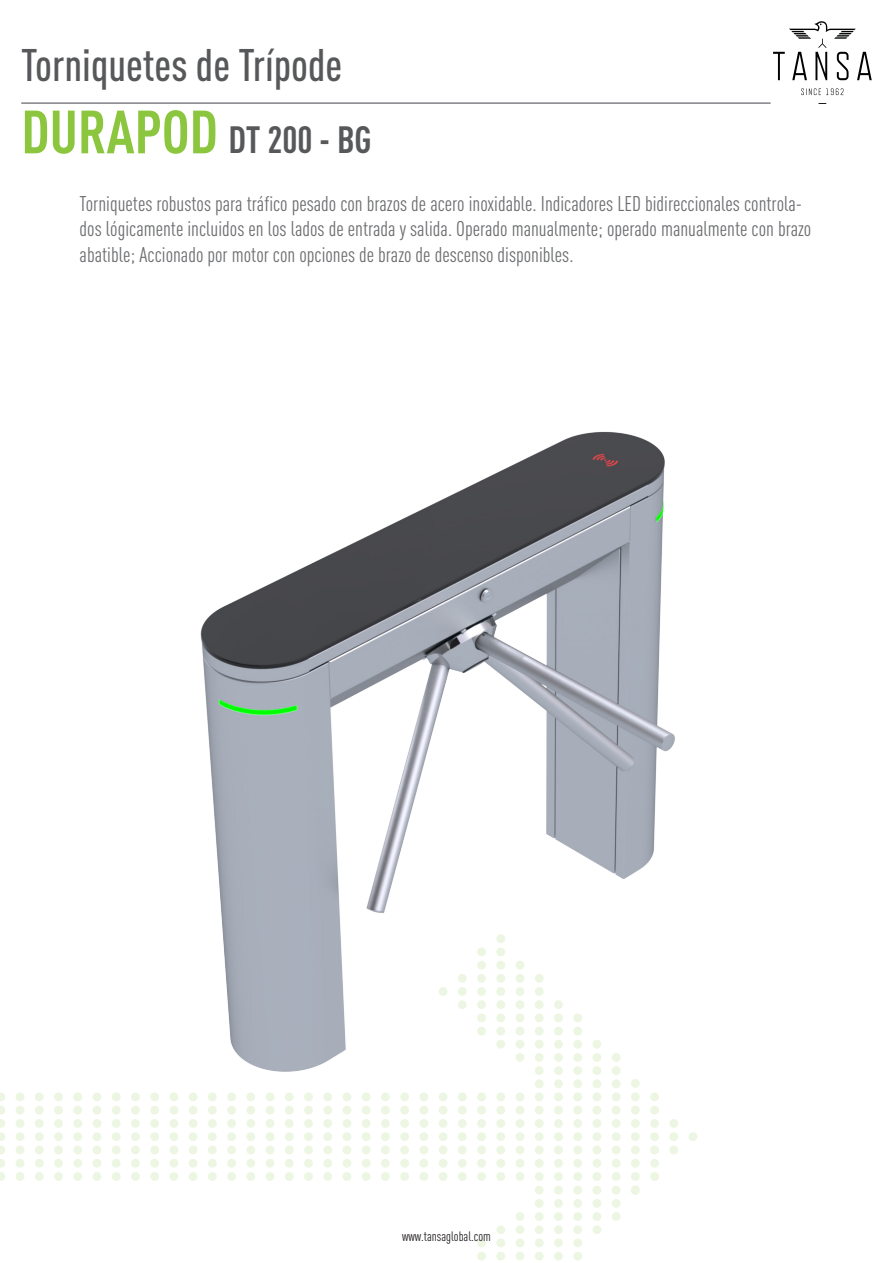
<style>
.page{position:relative;width:893px;height:1263px;background:#fff}
.page>*{position:absolute;margin:0;border:0;box-sizing:border-box;transform-origin:0 0}
.t1{font:500 condensed 45px "DIN Pro";color:#57585a}
.t2{font:700 condensed 37.5px "DIN Pro";letter-spacing:-.005em;color:#57585a}
.t3{font:condensed 21px/25.2px "DIN Pro";color:#6c6d70}
.t4{font:condensed 13.5px "DIN Pro";color:#231f20}
.s1{font-size:60px;color:#8bc63e}
</style>
<div class="page">
<hr style="left:21px;top:102px;width:750px;height:2px;background:#808285">
<svg style="left:477px;top:1212px;width:144px;height:49px"></svg>
<img style="left:0;top:431px;width:697px;height:777px">
<svg style="left:773px;top:21px;width:99px;height:59px"></svg>
<svg style="left:801px;top:89px;width:42px;height:6px"></svg>
<p class="t1" style="left:21px;top:32px;width:323px">Torniquetes de Trípode</p>
<p class="t2" style="left:21px;top:112px;width:352px"><span class="s1">DURAPOD</span> DT 200 - BG</p>
<p class="t3" style="left:80px;top:190px;width:733px">Torniquetes robustos para tráfico pesado con brazos de acero inoxidable. Indicadores LED bidireccionales controla&shy;dos lógicamente incluidos en los lados de entrada y salida. Operado manualmente; operado manualmente con brazo abatible; Accionado por motor con opciones de brazo de descenso disponibles.</p>
<p class="t4" style="left:402px;top:1227px;width:90px">www.tansaglobal.com</p>
</div>
